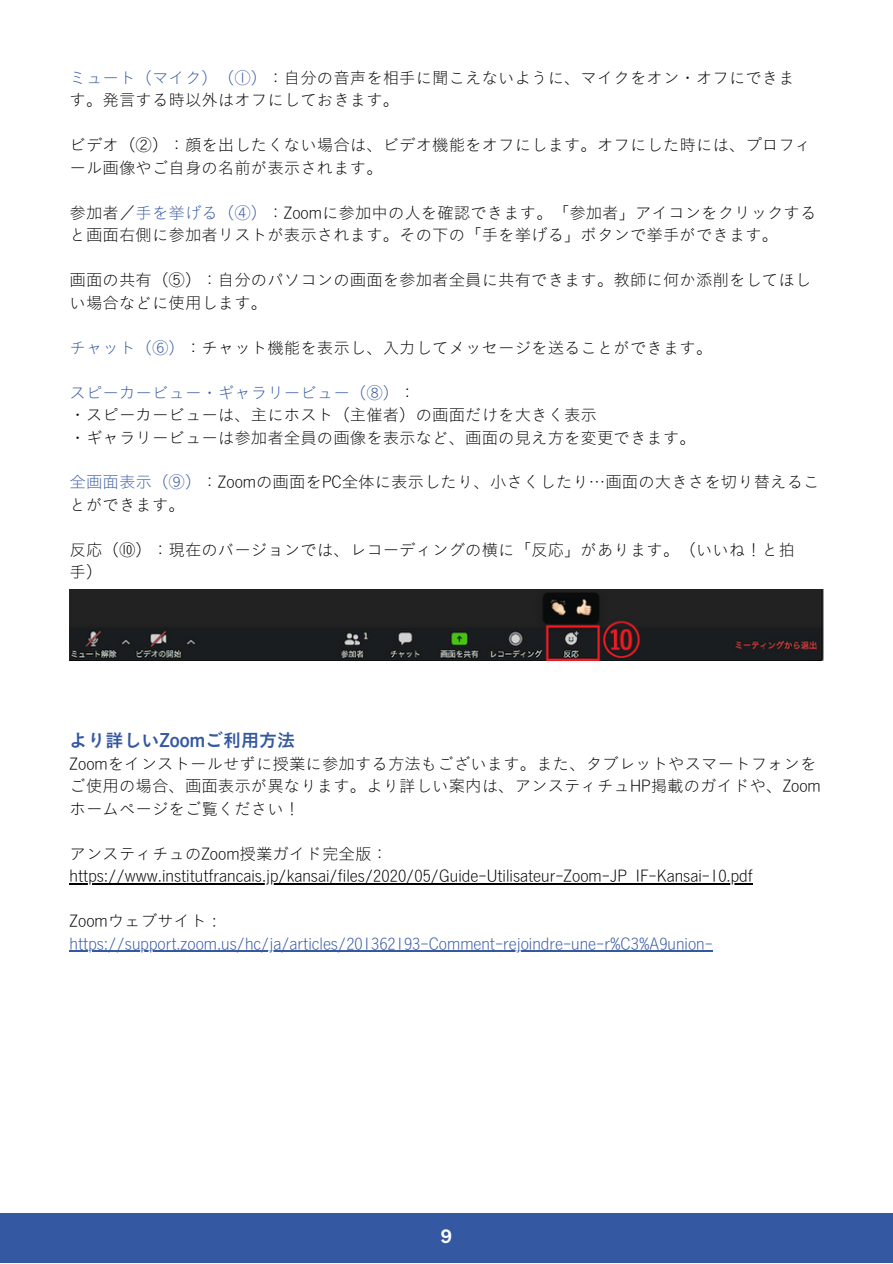
<style>
.page{position:relative;width:893px;height:1264px;background:#fff}
.page>*{position:absolute;margin:0;border:0;box-sizing:border-box;transform-origin:0 0}
.t1{font:18px "Koburina Go Std W6";color:#3558a2}
.t2{font:18px "Proto Grotesk";color:#fff}
.t3{font:16.5px/22.5px "Koburina Go Std W1";color:#000}
.t4{font:16.5px "Koburina Go Std W1";color:#3558a2}
.s1{color:#3558a2}
.s2{color:#000}
</style>
<div class="page">
<div style="left:0;top:1213px;width:892px;height:49px;background:#3558a2"></div>
<hr style="left:70px;top:883px;width:683px;height:1px;background:#000">
<hr style="left:70px;top:950px;width:643px;height:2px;background:#3558a2">
<img style="left:70px;top:589px;width:753px;height:71px">
<p class="t3" style="left:70px;top:66px;width:726px"><span class="s1">ミュート（マイク）（①）</span>：自分の音声を相手に聞こえないように、マイクをオン・オフにできます。発言する時以外はオフにしておきます。</p>
<p class="t3" style="left:70px;top:134px;width:743px">ビデオ（②）：顔を出したくない場合は、ビデオ機能をオフにします。オフにした時には、プロフィール画像やご自身の名前が表示されます。</p>
<p class="t3" style="left:70px;top:201px;width:748px">参加者／<span class="s1">手を挙げる（④）</span>：Zoomに参加中の人を確認できます。「参加者」アイコンをクリックすると画面右側に参加者リストが表示されます。その下の「手を挙げる」ボタンで挙手ができます。</p>
<p class="t3" style="left:70px;top:268px;width:743px">画面の共有（⑤）：自分のパソコンの画面を参加者全員に共有できます。教師に何か添削をしてほしい場合などに使用します。</p>
<p class="t3" style="left:70px;top:336px;width:644px"><span class="s1">チャット（⑥）</span>：チャット機能を表示し、入力してメッセージを送ることができます。</p>
<p class="t4" style="left:70px;top:384px;width:347px">スピーカービュー・ギャラリービュー（⑧）<span class="s2">：</span></p>
<p class="t3" style="left:70px;top:403px;width:526px">・スピーカービューは、主にホスト（主催者）の画面だけを大きく表示</p>
<p class="t3" style="left:70px;top:426px;width:628px">・ギャラリービューは参加者全員の画像を表示など、画面の見え方を変更できます。</p>
<p class="t3" style="left:70px;top:471px;width:751px"><span class="s1">全画面表示（⑨）</span>：Zoomの画面をPC全体に表示したり、小さくしたり…画面の大きさを切り替えることができます。</p>
<p class="t3" style="left:70px;top:538px;width:726px">反応（⑩）：現在のバージョンでは、レコーディングの横に「反応」があります。（いいね！と拍手）</p>
<p class="t1" style="left:70px;top:731px;width:227px">より詳しいZoomご利用方法</p>
<p class="t3" style="left:70px;top:752px;width:752px">Zoomをインストールせずに授業に参加する方法もございます。また、タブレットやスマートフォンをご使用の場合、画面表示が異なります。より詳しい案内は、アンスティチュHP掲載のガイドや、Zoomホームページをご覧ください！</p>
<p class="t3" style="left:70px;top:842px;width:320px">アンスティチュのZoom授業ガイド完全版：</p>
<p class="t3" style="left:70px;top:864px;width:684px">https://www.institutfrancais.jp/kansai/files/2020/05/Guide-Utilisateur-Zoom-JP_IF-Kansai-10.pdf</p>
<p class="t3" style="left:70px;top:909px;width:148px">Zoomウェブサイト :</p>
<p class="t4" style="left:70px;top:935px;width:644px">https://support.zoom.us/hc/ja/articles/201362193-Comment-rejoindre-une-r%C3%A9union-</p>
<p class="t2" style="left:440px;top:1229px;width:13px">9</p>
</div>
